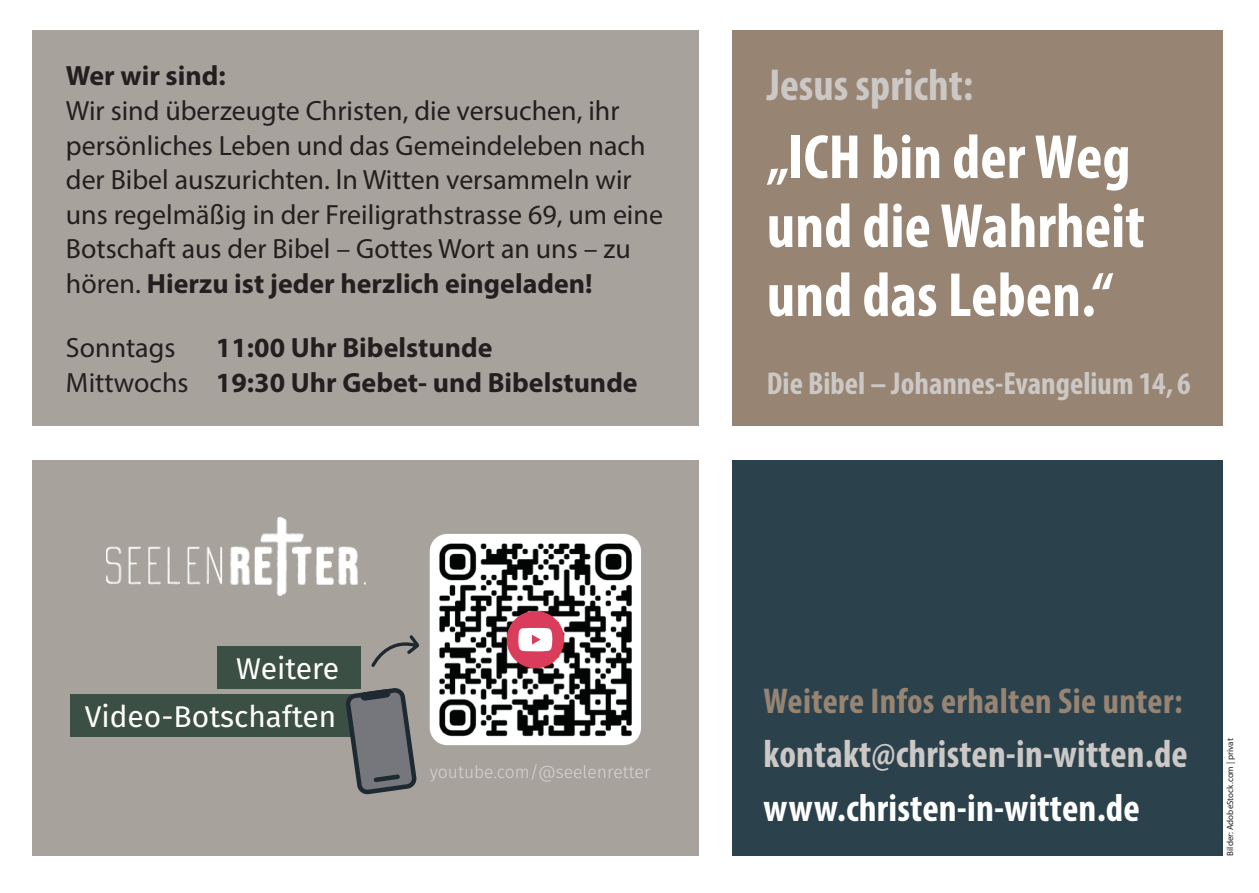
<style>
.page{position:relative;width:1259px;height:893px;background:#fff}
.page>*{position:absolute;margin:0;border:0;box-sizing:border-box;transform-origin:0 0}
.t1{font:700 condensed 63px/69px "Myriad Pro";color:#fff}
.t2{font:700 condensed 45px "Myriad Pro";color:#cbc8c6}
.t3{font:700 condensed 39.3px "Myriad Pro";letter-spacing:.005em;color:#cbc8c6}
.t4{font:700 condensed 39px "Myriad Pro";letter-spacing:.005em;color:#fff}
.t5{font:700 condensed 36px "Myriad Pro";letter-spacing:.01em;color:#978472}
.t6{font:700 condensed 31.8px "Myriad Pro";color:#cbc8c6}
.t7{font:30px/48.3px "Fira Sans";color:#fff;text-align:right}
.t8{font:27.9px/34.5px "Myriad Pro";color:#231f20}
.t9{font:700 27.9px/34.5px "Myriad Pro";color:#231f20;text-align:center}
.t10{font:300 17.4px "Fira Sans";color:#fff}
.t11{font:9px "Myriad Pro";color:#231f20}
.s1{font-weight:700}
.s2{font-weight:400}
</style>
<div class="page">
<div style="left:733px;top:31px;width:489px;height:395px;background:#978472"></div>
<div style="left:733px;top:460px;width:489px;height:395px;background:#2b424d"></div>
<div style="left:32px;top:31px;width:667px;height:395px;background:#a7a39c"></div>
<div style="left:32px;top:460px;width:667px;height:395px;background:#a7a39c"></div>
<img style="left:430px;top:534px;width:211px;height:211px">
<div style="left:507px;top:611px;width:57px;height:57px;background:#da3d5c;border-radius:50%"></div>
<svg style="left:518px;top:628px;width:34px;height:23px"></svg>
<img style="left:106px;top:517px;width:260px;height:79px">
<div style="left:217px;top:646px;width:144px;height:42px;background:#3c4f45"></div>
<div style="left:71px;top:695px;width:290px;height:42px;background:#3c4f45"></div>
<svg style="left:371px;top:635px;width:48px;height:32px"></svg>
<svg style="left:345px;top:688px;width:72px;height:107px"></svg>
<p class="t9" style="left:66px;top:58px;width:161px">Wer wir sind:</p>
<p class="t8" style="left:66px;top:93px;width:598px">Wir sind überzeugte Christen, die versuchen, ihr persönliches Leben und das Gemeindeleben nach der Bibel auszurichten. ln Witten versammeln wir uns regelmäßig in der Freiligrathstrasse 69, um eine Botschaft aus der Bibel – Gottes Wort an uns – zu hören. <span class="s1">Hierzu ist jeder herzlich eingeladen!</span></p>
<p class="t8" style="left:66px;top:330px;width:111px">Sonntags</p>
<p class="t9" style="left:66px;top:330px;width:573px">11:00 Uhr Bibelstunde<br><span class="s2">Mittwochs</span> 19:30 Uhr Gebet- und Bibelstunde</p>
<h2 class="t2" style="left:767px;top:57px;width:208px">Jesus spricht:</h2>
<h1 class="t1" style="left:767px;top:121px;width:379px">„ICH bin der Weg und die Wahrheit und das Leben.“</h1>
<p class="t6" style="left:767px;top:364px;width:425px">Die Bibel – Johannes-Evangelium 14, 6</p>
<p class="t7" style="left:85px;top:643px;width:256px">Weitere<br>Video-Botschaften</p>
<p class="t10" style="left:430px;top:759px;width:222px">youtube.com/@seelenretter</p>
<p class="t5" style="left:763px;top:679px;width:420px">Weitere Infos erhalten Sie unter:</p>
<h3 class="t3" style="left:763px;top:730px;width:426px">kontakt@christen-in-witten.de</h3>
<h3 class="t4" style="left:763px;top:784px;width:378px">www.christen-in-witten.de</h3>
<p class="t11" style="left:1224px;top:855px;width:119px;rotate:-90deg">Bilder: AdobeStock.com | privat</p>
</div>
